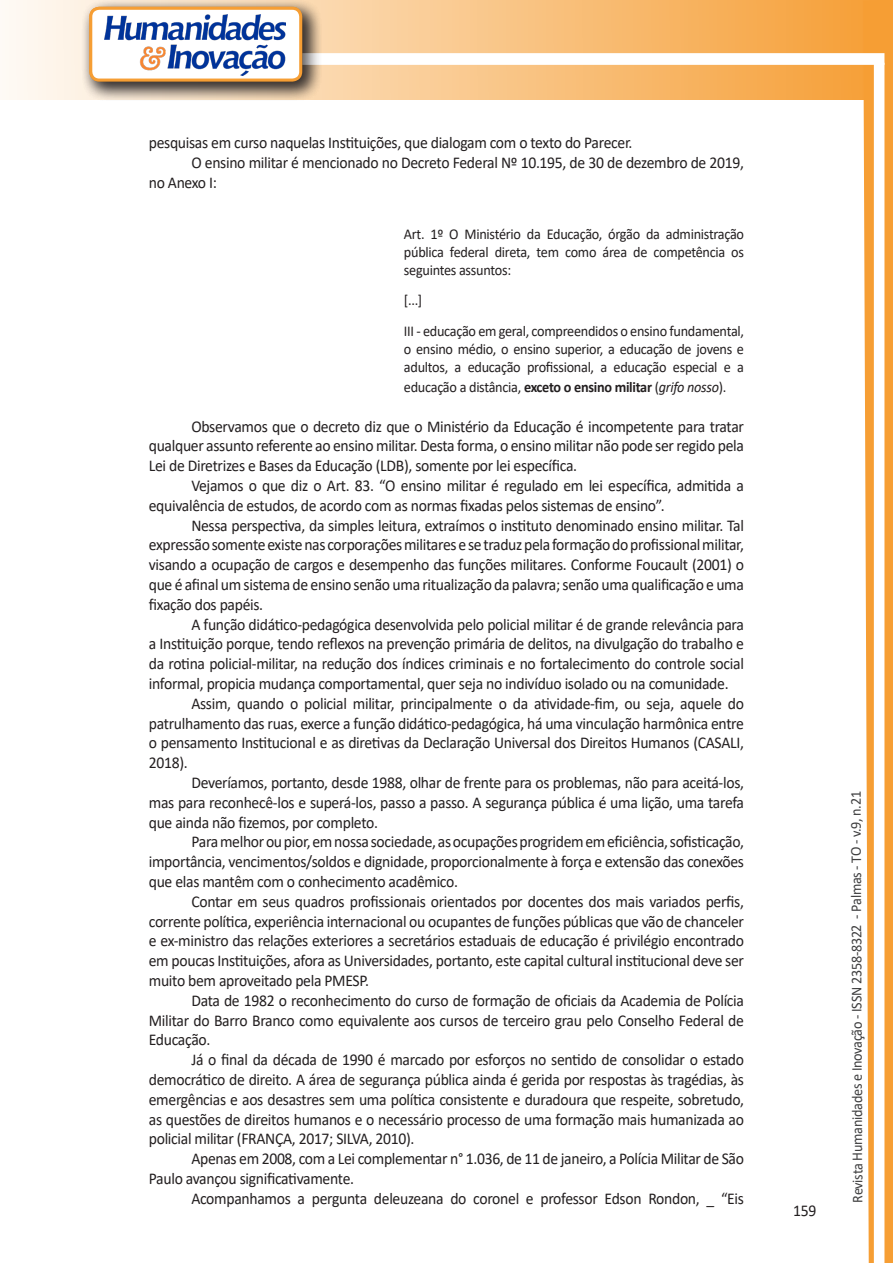
<style>
.page{position:relative;width:893px;height:1263px;background:#fff}
.page>*{position:absolute;margin:0;border:0;box-sizing:border-box;transform-origin:0 0}
.texto{font:16.5px/19.8px "Calibri";letter-spacing:-.02em;color:#231f20;text-align:justify;scale:.95 1}
.citacao{font:15px/18px "Calibri";letter-spacing:-.02em;color:#231f20;text-align:justify;scale:.95 1}
.t1{font:15px "Calibri";letter-spacing:-.025em;color:#3e3e3f;scale:.95 1}
.s1{font-weight:700}
.s2{font-style:italic}
</style>
<div class="page">
<svg style="left:5px;top:0;width:858px;height:100px;background:#f9c484"></svg>
<div style="left:302px;top:53px;width:582px;height:12px;background:#fff;border:2px solid #fff"></div>
<svg style="left:863px;top:0;width:30px;height:1263px"></svg>
<div style="left:81px;top:0;width:241px;height:102px;background:#231f20;opacity:.75"></div>
<svg style="left:91px;top:8px;width:210px;height:72px"></svg>
<div style="left:89px;top:7px;width:213px;height:75px;border:3px solid #f69e34;border-radius:9px"></div>
<p class="texto" style="left:149px;top:133px;width:511px">pesquisas em curso naquelas Instituições, que dialogam com o texto do Parecer.</p>
<p class="texto" style="left:149px;top:152px;width:628px;text-indent:43px">O ensino militar é mencionado no Decreto Federal Nº 10.195, de 30 de dezembro de 2019, no Anexo I:</p>
<p class="citacao" style="left:404px;top:224px;width:360px">Art. 1º O Ministério da Educação, órgão da administração pública federal direta, tem como área de competência os seguintes assuntos:</p>
<p class="citacao" style="left:404px;top:291px;width:21px">[...]</p>
<p class="citacao" style="left:404px;top:322px;width:359px">III - educação em geral, compreendidos o ensino fundamental, o ensino médio, o ensino superior, a educação de jovens e adultos, a educação profissional, a educação especial e a</p>
<p class="citacao" style="left:404px;top:378px;width:341px">educação a distância, <span class="s1">exceto o ensino militar</span> (<span class="s2">grifo nosso</span>).</p>
<p class="texto" style="left:149px;top:416px;width:628px;text-indent:43px">Observamos que o decreto diz que o Ministério da Educação é incompetente para tratar qualquer assunto referente ao ensino militar. Desta forma, o ensino militar não pode ser regido pela Lei de Diretrizes e Bases da Educação (LDB), somente por lei específica.</p>
<p class="texto" style="left:149px;top:475px;width:628px;text-indent:43px">Vejamos o que diz o Art. 83. “O ensino militar é regulado em lei específica, admitida a equivalência de estudos, de acordo com as normas fixadas pelos sistemas de ensino”.</p>
<p class="texto" style="left:149px;top:515px;width:628px;text-indent:43px">Nessa perspectiva, da simples leitura, extraímos o instituto denominado ensino militar. Tal expressão somente existe nas corporações militares e se traduz pela formação do profissional militar, visando a ocupação de cargos e desempenho das funções militares. Conforme Foucault (2001) o que é afinal um sistema de ensino senão uma ritualização da palavra; senão uma qualificação e uma fixação dos papéis.</p>
<p class="texto" style="left:149px;top:614px;width:628px;text-indent:43px">A função didático-pedagógica desenvolvida pelo policial militar é de grande relevância para a Instituição porque, tendo reflexos na prevenção primária de delitos, na divulgação do trabalho e da rotina policial-militar, na redução dos índices criminais e no fortalecimento do controle social informal, propicia mudança comportamental, quer seja no indivíduo isolado ou na comunidade.</p>
<p class="texto" style="left:149px;top:693px;width:628px;text-indent:43px">Assim, quando o policial militar, principalmente o da atividade-fim, ou seja, aquele do patrulhamento das ruas, exerce a função didático-pedagógica, há uma vinculação harmônica entre o pensamento Institucional e as diretivas da Declaração Universal dos Direitos Humanos (CASALI, 2018).</p>
<p class="texto" style="left:149px;top:772px;width:628px;text-indent:43px">Deveríamos, portanto, desde 1988, olhar de frente para os problemas, não para aceitá-los, mas para reconhecê-los e superá-los, passo a passo. A segurança pública é uma lição, uma tarefa que ainda não fizemos, por completo.</p>
<p class="texto" style="left:149px;top:832px;width:628px;text-indent:43px">Para melhor ou pior, em nossa sociedade, as ocupações progridem em eficiência, sofisticação, importância, vencimentos/soldos e dignidade, proporcionalmente à força e extensão das conexões que elas mantêm com o conhecimento acadêmico.</p>
<p class="texto" style="left:149px;top:891px;width:628px;text-indent:43px">Contar em seus quadros profissionais orientados por docentes dos mais variados perfis, corrente política, experiência internacional ou ocupantes de funções públicas que vão de chanceler e ex-ministro das relações exteriores a secretários estaduais de educação é privilégio encontrado em poucas Instituições, afora as Universidades, portanto, este capital cultural institucional deve ser muito bem aproveitado pela PMESP.</p>
<p class="texto" style="left:149px;top:990px;width:628px;text-indent:43px">Data de 1982 o reconhecimento do curso de formação de oficiais da Academia de Polícia Militar do Barro Branco como equivalente aos cursos de terceiro grau pelo Conselho Federal de Educação.</p>
<p class="texto" style="left:149px;top:1049px;width:628px;text-indent:43px">Já o final da década de 1990 é marcado por esforços no sentido de consolidar o estado democrático de direito. A área de segurança pública ainda é gerida por respostas às tragédias, às emergências e aos desastres sem uma política consistente e duradoura que respeite, sobretudo, as questões de direitos humanos e o necessário processo de uma formação mais humanizada ao policial militar (FRANÇA, 2017; SILVA, 2010).</p>
<p class="texto" style="left:149px;top:1148px;width:628px;text-indent:43px">Apenas em 2008, com a Lei complementar n° 1.036, de 11 de janeiro, a Polícia Militar de São<br>Paulo avançou significativamente.</p>
<p class="texto" style="left:191px;top:1188px;width:583px">Acompanhamos a pergunta deleuzeana do coronel e professor Edson Rondon, _ “Eis</p>
<p class="texto" style="left:793px;top:1200px;width:26px">159</p>
<p class="t1" style="left:846px;top:1203px;width:435px;rotate:-90deg">Revista Humanidades e Inovação - ISSN 2358-8322 - Palmas - TO - v.9, n.21</p>
</div>
